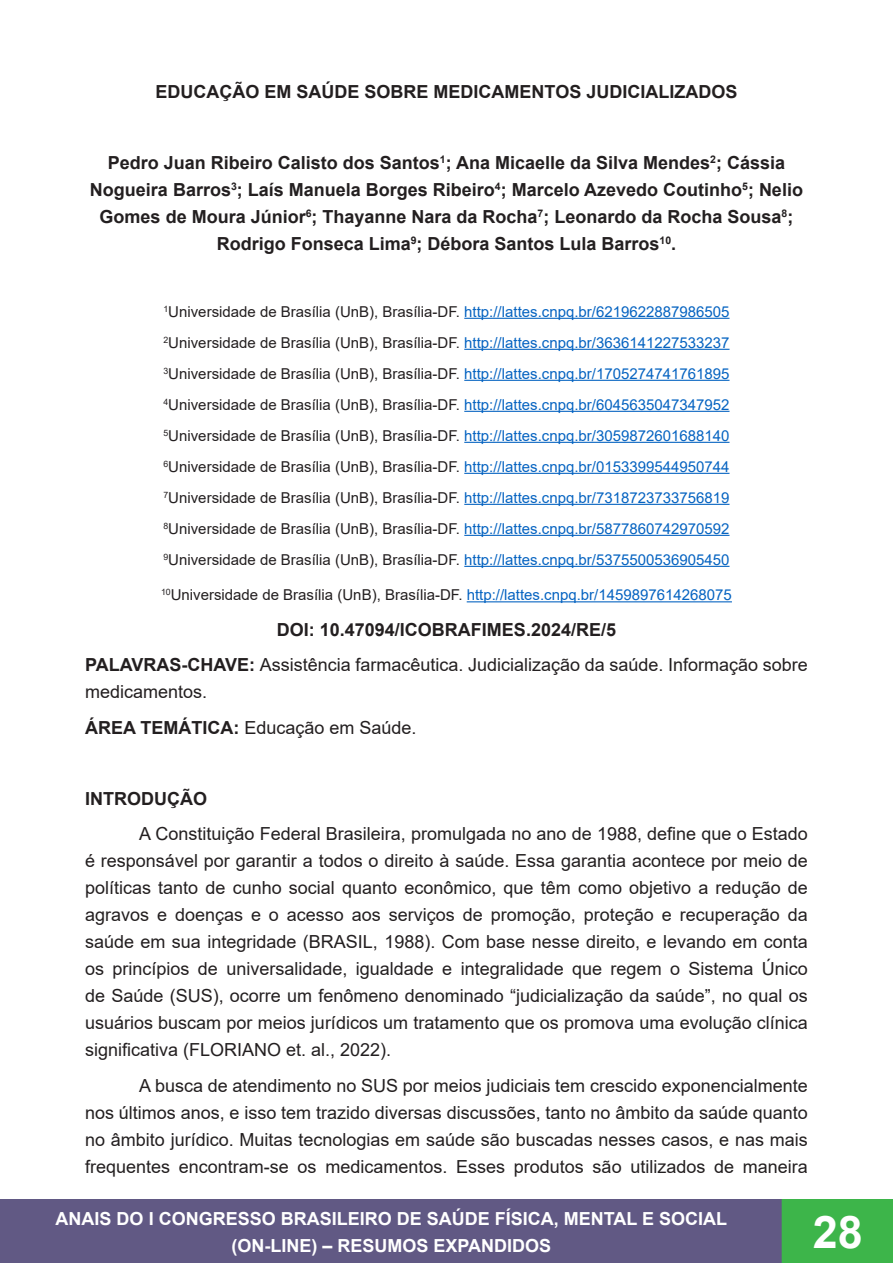
<style>
.page{position:relative;width:893px;height:1263px;background:#fff}
.page>*{position:absolute;margin:0;border:0;box-sizing:border-box;transform-origin:0 0}
.t1{font:700 45px "Arial";color:#fff}
.t2{font:18px/27px "Arial";color:#231f20;text-align:justify}
.t3{font:700 18px/27px "Arial";color:#231f20;text-align:center}
.t4{font:700 18px/27px "Arial";color:#fff;text-align:center}
.t5{font:15px "Arial";color:#231f20}
.s1{color:#0563c1}
.s2{font-weight:700}
</style>
<div class="page">
<div style="left:0;top:1200px;width:782px;height:63px;background:#615984"></div>
<div style="left:0;top:1199px;width:783px;height:64px;border:2px solid #615984"></div>
<div style="left:782px;top:1200px;width:111px;height:63px;background:#3db54a"></div>
<div style="left:782px;top:1199px;width:111px;height:64px;border:2px solid #3db54a"></div>
<hr style="left:464px;top:318px;width:265px;height:1px;background:#0563c1">
<hr style="left:464px;top:349px;width:265px;height:1px;background:#0563c1">
<hr style="left:464px;top:380px;width:265px;height:1px;background:#0563c1">
<hr style="left:464px;top:411px;width:265px;height:1px;background:#0563c1">
<hr style="left:464px;top:442px;width:265px;height:1px;background:#0563c1">
<hr style="left:464px;top:473px;width:265px;height:1px;background:#0563c1">
<hr style="left:464px;top:504px;width:265px;height:1px;background:#0563c1">
<hr style="left:464px;top:535px;width:265px;height:1px;background:#0563c1">
<hr style="left:464px;top:566px;width:265px;height:1px;background:#0563c1">
<hr style="left:467px;top:601px;width:265px;height:1px;background:#0563c1">
<p class="t3" style="left:156px;top:79px;width:583px">EDUCAÇÃO EM SAÚDE SOBRE MEDICAMENTOS JUDICIALIZADOS</p>
<p class="t3" style="left:90px;top:150px;width:714px">Pedro Juan Ribeiro Calisto dos Santos<sup>1</sup>; Ana Micaelle da Silva Mendes<sup>2</sup>; Cássia Nogueira Barros<sup>3</sup>; Laís Manuela Borges Ribeiro<sup>4</sup>; Marcelo Azevedo Coutinho<sup>5</sup>; Nelio Gomes de Moura Júnior<sup>6</sup>; Thayanne Nara da Rocha<sup>7</sup>; Leonardo da Rocha Sousa<sup>8</sup>; Rodrigo Fonseca Lima<sup>9</sup>; Débora Santos Lula Barros<sup>10</sup>.</p>
<p class="t5" style="left:163px;top:301px;width:567px"><sup>1</sup>Universidade de Brasília (UnB), Brasília-DF. <span class="s1">http://lattes.cnpq.br/6219622887986505</span></p>
<p class="t5" style="left:163px;top:332px;width:567px"><sup>2</sup>Universidade de Brasília (UnB), Brasília-DF. <span class="s1">http://lattes.cnpq.br/3636141227533237</span></p>
<p class="t5" style="left:163px;top:363px;width:567px"><sup>3</sup>Universidade de Brasília (UnB), Brasília-DF. <span class="s1">http://lattes.cnpq.br/1705274741761895</span></p>
<p class="t5" style="left:163px;top:394px;width:567px"><sup>4</sup>Universidade de Brasília (UnB), Brasília-DF. <span class="s1">http://lattes.cnpq.br/6045635047347952</span></p>
<p class="t5" style="left:163px;top:425px;width:567px"><sup>5</sup>Universidade de Brasília (UnB), Brasília-DF. <span class="s1">http://lattes.cnpq.br/3059872601688140</span></p>
<p class="t5" style="left:163px;top:456px;width:567px"><sup>6</sup>Universidade de Brasília (UnB), Brasília-DF. <span class="s1">http://lattes.cnpq.br/0153399544950744</span></p>
<p class="t5" style="left:163px;top:487px;width:567px"><sup>7</sup>Universidade de Brasília (UnB), Brasília-DF. <span class="s1">http://lattes.cnpq.br/7318723733756819</span></p>
<p class="t5" style="left:163px;top:518px;width:567px"><sup>8</sup>Universidade de Brasília (UnB), Brasília-DF. <span class="s1">http://lattes.cnpq.br/5877860742970592</span></p>
<p class="t5" style="left:163px;top:549px;width:567px"><sup>9</sup>Universidade de Brasília (UnB), Brasília-DF. <span class="s1">http://lattes.cnpq.br/5375500536905450</span></p>
<p class="t5" style="left:161px;top:585px;width:572px"><sup>10</sup>Universidade de Brasília (UnB), Brasília-DF. <span class="s1">http://lattes.cnpq.br/1459897614268075</span></p>
<p class="t3" style="left:277px;top:616px;width:341px">DOI: 10.47094/ICOBRAFIMES.2024/RE/5</p>
<p class="t2" style="left:85px;top:651px;width:724px"><span class="s2">PALAVRAS-CHAVE:</span> Assistência farmacêutica. Judicialização da saúde. Informação sobre medicamentos.</p>
<p class="t2" style="left:85px;top:714px;width:333px"><span class="s2">ÁREA TEMÁTICA:</span> Educação em Saúde.</p>
<p class="t3" style="left:85px;top:785px;width:123px">INTRODUÇÃO</p>
<p class="t2" style="left:85px;top:820px;width:724px;text-indent:54px">A Constituição Federal Brasileira, promulgada no ano de 1988, define que o Estado é responsável por garantir a todos o direito à saúde. Essa garantia acontece por meio de políticas tanto de cunho social quanto econômico, que têm como objetivo a redução de agravos e doenças e o acesso aos serviços de promoção, proteção e recuperação da saúde em sua integridade (BRASIL, 1988). Com base nesse direito, e levando em conta os princípios de universalidade, igualdade e integralidade que regem o Sistema Único de Saúde (SUS), ocorre um fenômeno denominado “judicialização da saúde”, no qual os usuários buscam por meios jurídicos um tratamento que os promova uma evolução clínica significativa (FLORIANO et. al., 2022).</p>
<p class="t2" style="left:85px;top:1072px;width:724px;text-indent:54px">A busca de atendimento no SUS por meios judiciais tem crescido exponencialmente nos últimos anos, e isso tem trazido diversas discussões, tanto no âmbito da saúde quanto no âmbito jurídico. Muitas tecnologias em saúde são buscadas nesses casos, e nas mais frequentes encontram-se os medicamentos. Esses produtos são utilizados de maneira</p>
<p class="t4" style="left:56px;top:1205px;width:673px">ANAIS DO I CONGRESSO BRASILEIRO DE SAÚDE FÍSICA, MENTAL E SOCIAL (ON-LINE) – RESUMOS EXPANDIDOS</p>
<h1 class="t1" style="left:813px;top:1200px;width:52px">28</h1>
</div>
